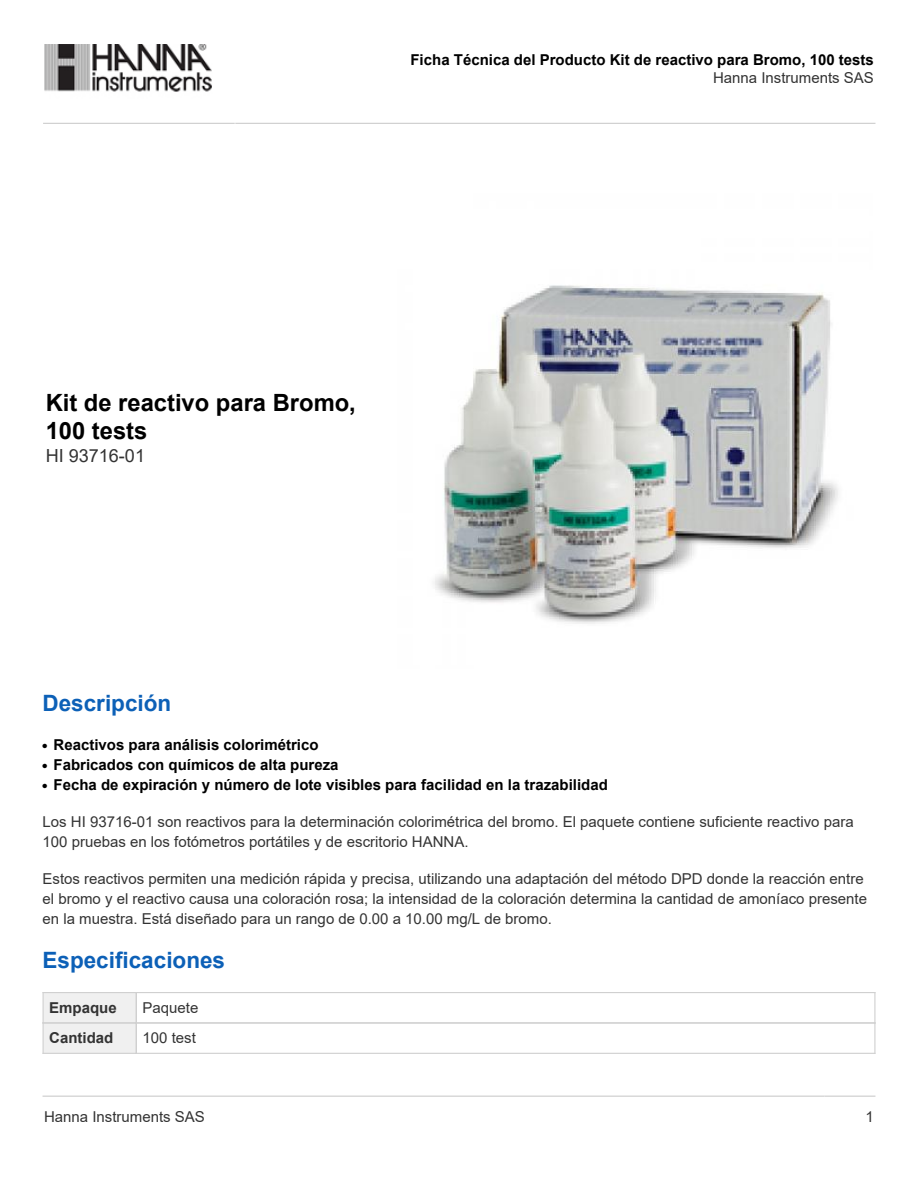
<style>
.page{position:relative;width:918px;height:1188px;background:#fff}
.page>*{position:absolute;margin:0;border:0;box-sizing:border-box;transform-origin:0 0}
.t1{font:700 23.7px/28.5px "Arial";color:#000}
.t2{font:700 22.5px "Arial";color:#0c60b7}
.t3{font:18px "Arial";color:#333}
.t4{font:15px/20px "Arial";color:#333}
.t5{font:700 15px "Arial";color:#000}
.t6{font:700 15px "Arial";color:#333}
</style>
<div class="page">
<img style="left:44px;top:44px;width:168px;height:48px">
<hr style="left:43px;top:123px;width:192px;height:1px;background:#ccc">
<hr style="left:236px;top:123px;width:639px;height:1px;background:#ccc">
<hr style="left:43px;top:1096px;width:781px;height:1px;background:#ccc">
<hr style="left:825px;top:1096px;width:50px;height:1px;background:#ccc">
<img style="left:434px;top:285px;width:404px;height:339px">
<div style="left:43px;top:993px;width:93px;height:30px;background:#f0f0f0"></div>
<div style="left:43px;top:1023px;width:93px;height:30px;background:#f0f0f0"></div>
<hr style="left:43px;top:993px;width:1px;height:30px;background:#d0d0d0">
<hr style="left:43px;top:992px;width:93px;height:1px;background:#d0d0d0">
<hr style="left:43px;top:1023px;width:1px;height:30px;background:#d0d0d0">
<hr style="left:43px;top:1053px;width:93px;height:1px;background:#d0d0d0">
<hr style="left:43px;top:1022px;width:93px;height:2px;background:#d0d0d0">
<hr style="left:136px;top:993px;width:1px;height:30px;background:#d0d0d0">
<hr style="left:874px;top:993px;width:1px;height:30px;background:#d0d0d0">
<hr style="left:136px;top:992px;width:739px;height:1px;background:#d0d0d0">
<hr style="left:136px;top:1023px;width:1px;height:30px;background:#d0d0d0">
<hr style="left:136px;top:1053px;width:739px;height:1px;background:#d0d0d0">
<hr style="left:874px;top:1023px;width:1px;height:30px;background:#d0d0d0">
<hr style="left:136px;top:1022px;width:739px;height:2px;background:#d0d0d0">
<p class="t5" style="left:410px;top:49px;width:465px">Ficha Técnica del Producto Kit de reactivo para Bromo, 100 tests</p>
<p class="t4" style="left:713px;top:68px;width:162px">Hanna Instruments SAS</p>
<h1 class="t1" style="left:46px;top:388px;width:312px">Kit de reactivo para Bromo,<br>100 tests</h1>
<p class="t3" style="left:46px;top:443px;width:101px">HI 93716-01</p>
<h2 class="t2" style="left:43px;top:687px;width:130px">Descripción</h2>
<p class="t5" style="left:43px;top:735px;width:278px">● Reactivos para análisis colorimétrico</p>
<p class="t5" style="left:43px;top:754px;width:298px">● Fabricados con químicos de alta pureza</p>
<p class="t5" style="left:43px;top:774px;width:567px">● Fecha de expiración y número de lote visibles para facilidad en la trazabilidad</p>
<p class="t4" style="left:43px;top:812px;width:813px">Los HI 93716-01 son reactivos para la determinación colorimétrica del bromo. El paquete contiene suficiente reactivo para<br>100 pruebas en los fotómetros portátiles y de escritorio HANNA.</p>
<p class="t4" style="left:43px;top:868px;width:826px">Estos reactivos permiten una medición rápida y precisa, utilizando una adaptación del método DPD donde la reacción entre el bromo y el reactivo causa una coloración rosa; la intensidad de la coloración determina la cantidad de amoníaco presente en la muestra. Está diseñado para un rango de 0.00 a 10.00 mg/L de bromo.</p>
<h2 class="t2" style="left:43px;top:944px;width:184px">Especificaciones</h2>
<p class="t6" style="left:49px;top:997px;width:69px">Empaque</p>
<p class="t4" style="left:142px;top:998px;width:57px">Paquete</p>
<p class="t6" style="left:49px;top:1028px;width:66px">Cantidad</p>
<p class="t4" style="left:142px;top:1028px;width:55px">100 test</p>
<p class="t4" style="left:44px;top:1107px;width:162px">Hanna Instruments SAS</p>
<p class="t4" style="left:866px;top:1107px;width:10px">1</p>
</div>
